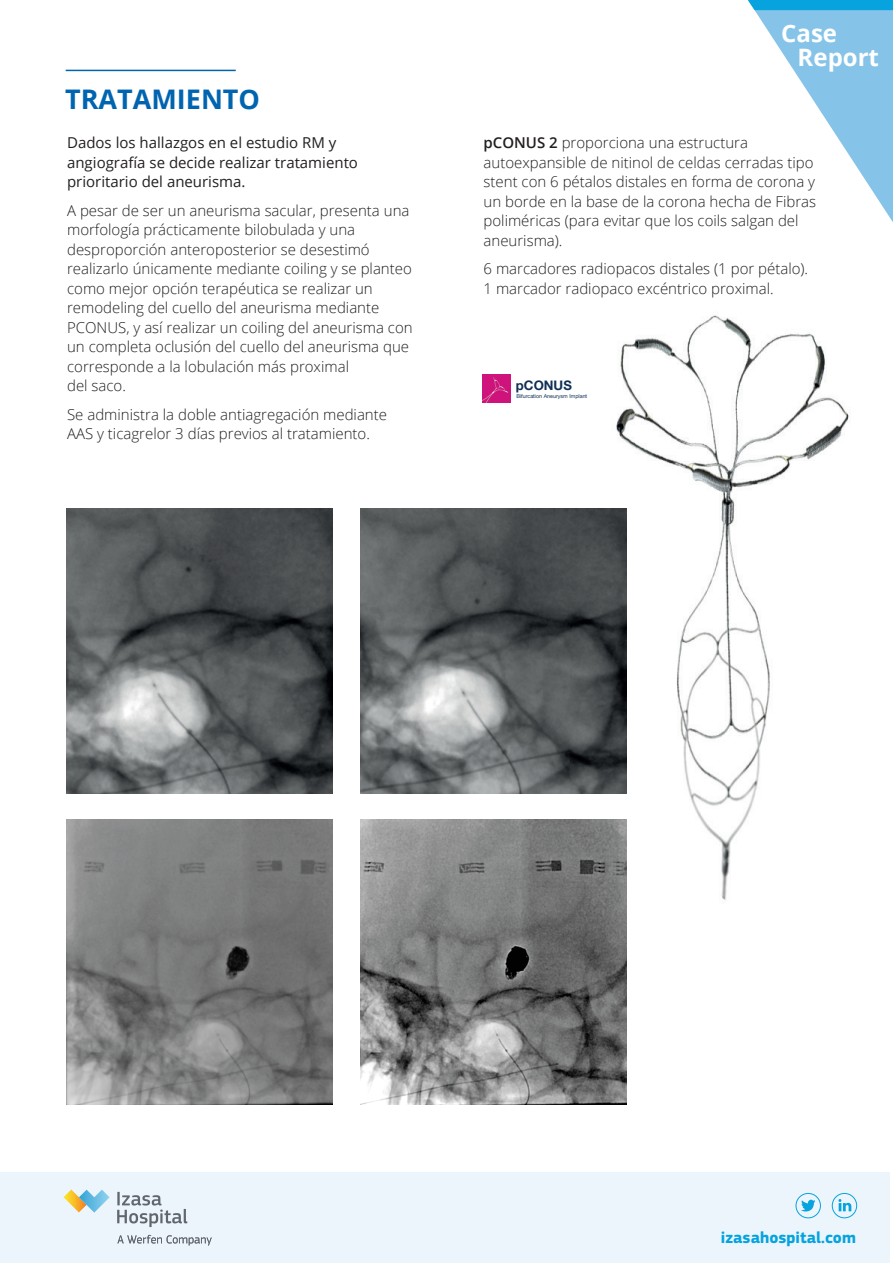
<style>
.page{position:relative;width:893px;height:1263px;background:#fff}
.page>*{position:absolute;margin:0;border:0;box-sizing:border-box;transform-origin:0 0}
.t1{font:700 27px "Open Sans";color:#0164b0}
.t2{font:700 24px/24px "Open Sans";color:#fff}
.t3{font:700 16.5px "PF Square Sans Pro";color:#06a3df}
.t4{font:300 15px/19.5px "Open Sans";color:#231f20}
.t5{font:15px/19.5px "Open Sans";color:#231f20}
.t6{font:700 13.05px "Helvetica Neue";color:#102f54}
.t7{font:5.4px "Helvetica Neue";color:#102f54}
.s1{font-weight:600}
</style>
<div class="page">
<hr style="left:66px;top:70px;width:170px;height:1px;background:#0164b0">
<svg style="left:748px;top:0;width:145px;height:222px"></svg>
<div style="left:0;top:1173px;width:890px;height:90px;background:#ebf5fb"></div>
<svg style="left:117px;top:1192px;width:70px;height:35px"></svg>
<svg style="left:118px;top:1235px;width:94px;height:10px"></svg>
<svg style="left:64px;top:1189px;width:46px;height:23px"></svg>
<div style="left:796px;top:1193px;width:25px;height:25px;border:1px solid #06a3df;border-radius:50%"></div>
<svg style="left:801px;top:1200px;width:14px;height:12px"></svg>
<div style="left:832px;top:1193px;width:25px;height:25px;border:1px solid #06a3df;border-radius:50%"></div>
<svg style="left:838px;top:1199px;width:13px;height:12px"></svg>
<img style="left:570px;top:315px;width:279px;height:633px">
<img style="left:482px;top:375px;width:28px;height:28px">
<img style="left:66px;top:508px;width:267px;height:285px">
<img style="left:360px;top:508px;width:266px;height:285px">
<img style="left:66px;top:819px;width:267px;height:285px">
<img style="left:360px;top:819px;width:266px;height:285px">
<h1 class="t1" style="left:65px;top:80px;width:196px">TRATAMIENTO</h1>
<p class="t5" style="left:67px;top:132px;width:292px">Dados los hallazgos en el estudio RM y angiografía se decide realizar tratamiento prioritario del aneurisma.</p>
<p class="t4" style="left:67px;top:200px;width:347px">A pesar de ser un aneurisma sacular, presenta una morfología prácticamente bilobulada y una desproporción anteroposterior se desestimó realizarlo únicamente mediante coiling y se planteo como mejor opción terapéutica se realizar un remodeling del cuello del aneurisma mediante PCONUS, y así realizar un coiling del aneurisma con un completa oclusión del cuello del aneurisma que corresponde a la lobulación más proximal<br>del saco.</p>
<p class="t4" style="left:67px;top:404px;width:321px">Se administra la doble antiagregación mediante<br>AAS y ticagrelor 3 días previos al tratamiento.</p>
<h2 class="t2" style="left:798px;top:21px;width:83px;text-indent:-16px">Case<br>Report</h2>
<p class="t4" style="left:484px;top:132px;width:334px"><span class="s1">pCONUS 2</span> proporciona una estructura autoexpansible de nitinol de celdas cerradas tipo stent con 6 pétalos distales en forma de corona y un borde en la base de la corona hecha de Fibras poliméricas (para evitar que los coils salgan del aneurisma).</p>
<p class="t4" style="left:484px;top:258px;width:326px">6 marcadores radiopacos distales (1 por pétalo).<br>1 marcador radiopaco excéntrico proximal.</p>
<p class="t6" style="left:516px;top:375px;width:57px">pCONUS</p>
<p class="t7" style="left:516px;top:392px;width:73px">Bifurcation Aneurysm Implant</p>
<p class="t3" style="left:721px;top:1228px;width:137px">izasahospital.com</p>
</div>
